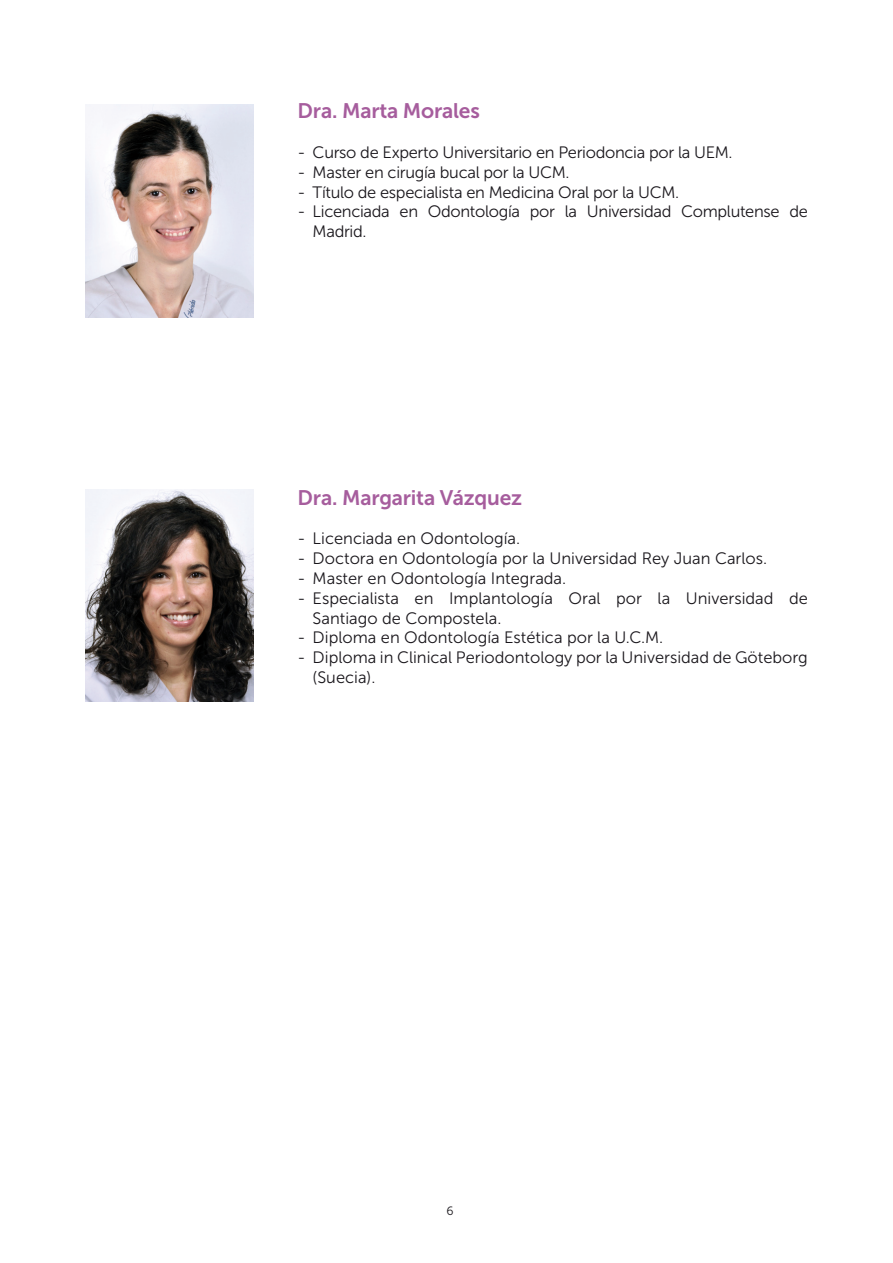
<style>
.page{position:relative;width:893px;height:1263px;background:#fff}
.page>*{position:absolute;margin:0;border:0;box-sizing:border-box;transform-origin:0 0}
.t1{font:21px "Museo Sans 700";letter-spacing:-.01em;color:#a65d9d}
.t2{font:16.5px/19.8px "Museo Sans 300";color:#1a171c}
.t3{font:16.5px/19.8px "Museo Sans 300";letter-spacing:-.02em;color:#1a171c}
.t4{font:12px "Museo Sans 300";color:#1a171c}
</style>
<div class="page">
<img style="left:85px;top:105px;width:168px;height:212px">
<img style="left:85px;top:489px;width:168px;height:213px">
<p class="t1" style="left:298px;top:99px;width:184px">Dra. Marta Morales</p>
<p class="t3" style="left:298px;top:142px;width:436px">- Curso de Experto Universitario en Periodoncia por la UEM.</p>
<p class="t3" style="left:298px;top:162px;width:273px">- Master en cirugía bucal por la UCM.</p>
<p class="t3" style="left:298px;top:182px;width:383px">- Título de especialista en Medicina Oral por la UCM.</p>
<p class="t3" style="left:313px;top:202px;width:497px;text-indent:-15px">- Licenciada en Odontología por la Universidad Complutense de<br>Madrid.</p>
<p class="t1" style="left:298px;top:486px;width:226px">Dra. Margarita Vázquez</p>
<p class="t2" style="left:298px;top:529px;width:224px">- Licenciada en Odontología.</p>
<p class="t2" style="left:298px;top:549px;width:471px">- Doctora en Odontología por la Universidad Rey Juan Carlos.</p>
<p class="t2" style="left:298px;top:568px;width:270px">- Master en Odontología Integrada.</p>
<p class="t2" style="left:313px;top:588px;width:497px;text-indent:-15px">- Especialista en Implantología Oral por la Universidad de<br>Santiago de Compostela.</p>
<p class="t2" style="left:298px;top:628px;width:367px">- Diploma en Odontología Estética por la U.C.M.</p>
<p class="t2" style="left:313px;top:648px;width:497px;text-indent:-15px">- Diploma in Clinical Periodontology por la Universidad de Göteborg (Suecia).</p>
<p class="t4" style="left:446px;top:1204px;width:9px">6</p>
</div>
